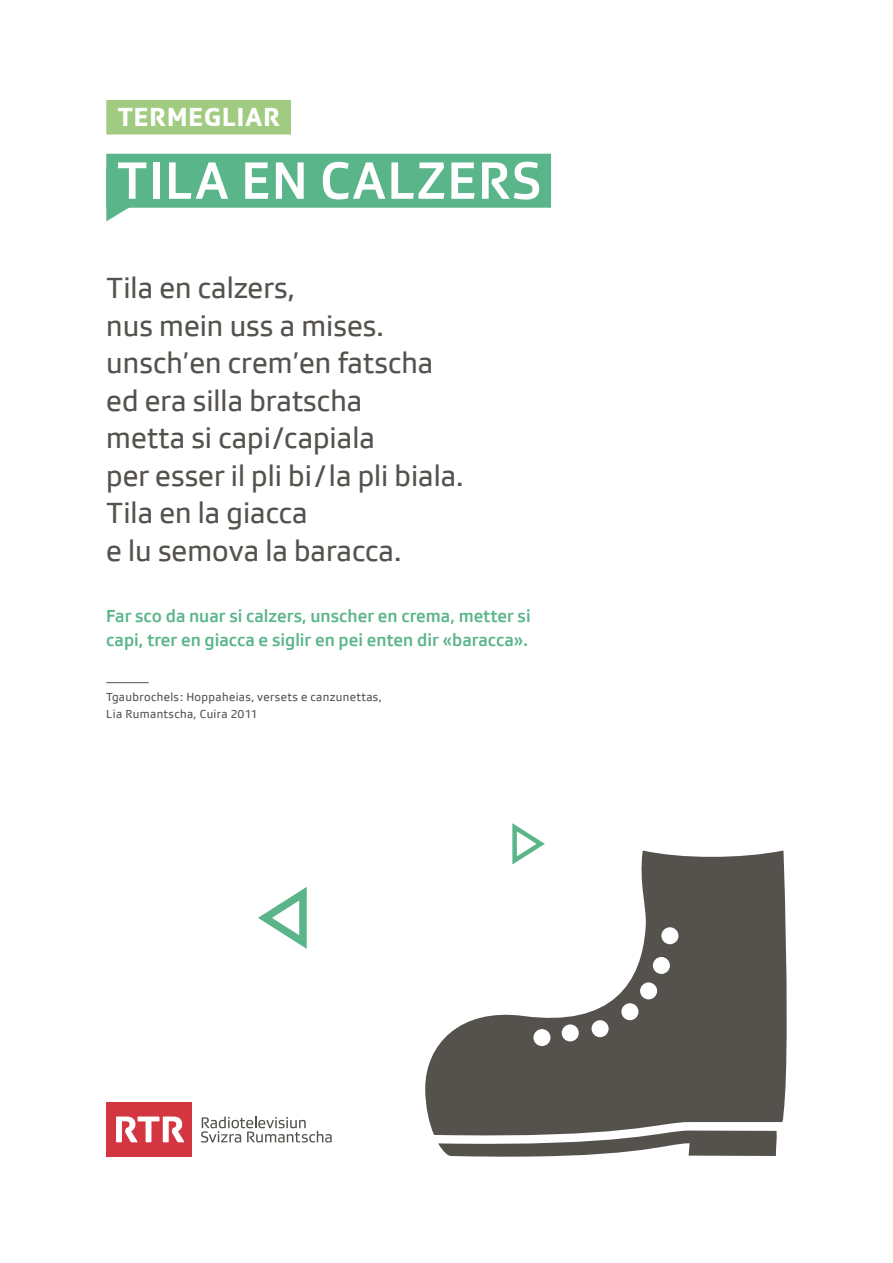
<style>
.page{position:relative;width:893px;height:1263px;background:#fff}
.page>*{position:absolute;margin:0;border:0;box-sizing:border-box;transform-origin:0 0}
.t1{font:500 54px "SRGSSR Type";letter-spacing:.02em;color:#fff}
.t2{font:30px/37.5px "SRGSSR Type";color:#55524e}
.t3{font:700 27px "SRGSSR Type";letter-spacing:.02em;color:#fff}
.t4{font:500 18px/24px "SRGSSR Type";color:#5ab58a}
.t5{font:12px/16.5px "SRGSSR Type";letter-spacing:.03em;color:#55524e}
</style>
<div class="page">
<svg style="left:425px;top:850px;width:362px;height:307px;fill:#55524e"></svg>
<svg style="left:508px;top:823px;width:41px;height:46px"></svg>
<svg style="left:258px;top:887px;width:49px;height:62px"></svg>
<svg style="left:106px;top:208px;width:23px;height:13px"></svg>
<div style="left:106px;top:1102px;width:86px;height:55px;background:#d33641"></div>
<svg style="left:116px;top:1116px;width:69px;height:26px"></svg>
<svg style="left:201px;top:1116px;width:131px;height:26px"></svg>
<hr style="left:106px;top:682px;width:43px;height:1px;background:#55524e">
<div style="left:106px;top:100px;width:185px;height:35px;background:#a0cb80"></div>
<div style="left:106px;top:154px;width:445px;height:54px;background:#5ab58a"></div>
<p class="t3" style="left:118px;top:101px;width:164px">TERMEGLIAR</p>
<h1 class="t1" style="left:117px;top:149px;width:426px">TILA EN CALZERS</h1>
<p class="t2" style="left:106px;top:269px;width:359px">Tila en calzers,<br>nus mein uss a mises. unsch’en crem’en fatscha ed era silla bratscha<br>metta si capi/capiala<br>per esser il pli bi/la pli biala.<br>Tila en la giacca<br>e lu semova la baracca.</p>
<p class="t4" style="left:106px;top:604px;width:426px">Far sco da nuar si calzers, unscher en crema, metter si capi, trer en giacca e siglir en pei enten dir «baracca».</p>
<p class="t5" style="left:106px;top:689px;width:277px">Tgaubrochels: Hoppaheias, versets e canzunettas,<br>Lia Rumantscha, Cuira 2011</p>
</div>
